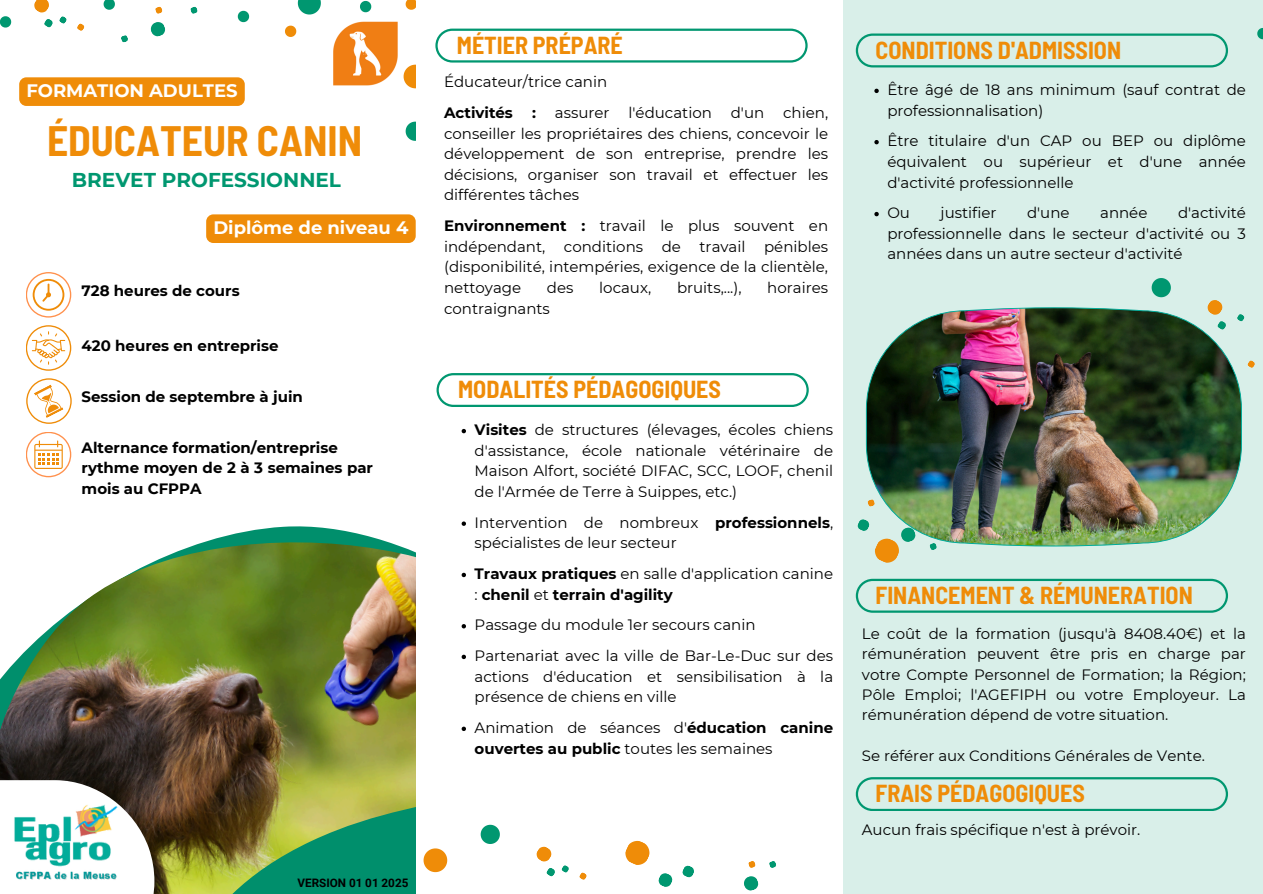
<style>
.page{position:relative;width:1263px;height:894px;background:#fff}
.page>*{position:absolute;margin:0;border:0;box-sizing:border-box;transform-origin:0 0}
.t1{font:700 semi-condensed 41.55px "Barlow";color:#ef8c08}
.t2{font:700 semi-condensed 24px "Barlow";color:#ef8c08}
.t3{font:700 19.95px "Montserrat";color:#009770}
.t4{font:700 18px "Montserrat";color:#fff}
.t5{font:15px/20.5px "Montserrat";color:#000;text-align:justify}
.t6{font:700 15px/20.2px "Montserrat";color:#000}
.t7{font:700 11.7px "Roboto";color:#000}
.s1{font-weight:700}
.s2{font-weight:400}
</style>
<div class="page">
<img style="left:333px;top:21px;width:65px;height:65px">
<svg style="left:285px;top:26px;width:11px;height:11px"></svg>
<svg style="left:238px;top:11px;width:11px;height:11px"></svg>
<svg style="left:298px;top:0;width:22px;height:14px"></svg>
<svg style="left:360px;top:1px;width:11px;height:11px"></svg>
<svg style="left:406px;top:0;width:10px;height:10px"></svg>
<svg style="left:404px;top:65px;width:12px;height:23px"></svg>
<svg style="left:0;top:16px;width:11px;height:11px"></svg>
<svg style="left:406px;top:122px;width:10px;height:19px"></svg>
<svg style="left:104px;top:0;width:11px;height:10px"></svg>
<svg style="left:26px;top:325px;width:45px;height:45px"></svg>
<svg style="left:26px;top:378px;width:46px;height:46px"></svg>
<svg style="left:26px;top:432px;width:45px;height:45px"></svg>
<svg style="left:26px;top:272px;width:45px;height:45px"></svg>
<svg style="left:190px;top:6px;width:8px;height:8px"></svg>
<svg style="left:150px;top:6px;width:16px;height:31px"></svg>
<svg style="left:121px;top:35px;width:7px;height:8px"></svg>
<svg style="left:77px;top:23px;width:8px;height:8px"></svg>
<svg style="left:34px;top:0;width:33px;height:28px"></svg>
<img style="left:0;top:526px;width:416px;height:367px">
<svg style="left:435px;top:29px;width:373px;height:33px"></svg>
<svg style="left:462px;top:429px;width:4px;height:4px"></svg>
<svg style="left:462px;top:521px;width:4px;height:4px"></svg>
<svg style="left:462px;top:572px;width:4px;height:5px"></svg>
<svg style="left:462px;top:624px;width:4px;height:4px"></svg>
<svg style="left:462px;top:654px;width:4px;height:5px"></svg>
<svg style="left:462px;top:726px;width:4px;height:4px"></svg>
<svg style="left:436px;top:373px;width:373px;height:33px"></svg>
<svg style="left:682px;top:865px;width:12px;height:13px"></svg>
<svg style="left:625px;top:840px;width:48px;height:47px"></svg>
<svg style="left:424px;top:848px;width:23px;height:23px"></svg>
<svg style="left:481px;top:824px;width:19px;height:19px"></svg>
<svg style="left:748px;top:861px;width:8px;height:7px"></svg>
<svg style="left:769px;top:861px;width:7px;height:7px"></svg>
<svg style="left:744px;top:876px;width:15px;height:15px"></svg>
<svg style="left:579px;top:872px;width:8px;height:8px"></svg>
<svg style="left:536px;top:846px;width:33px;height:31px"></svg>
<div style="left:843px;top:0;width:420px;height:893px;background:#d9efe9"></div>
<svg style="left:856px;top:33px;width:372px;height:34px"></svg>
<svg style="left:856px;top:578px;width:372px;height:34px"></svg>
<svg style="left:856px;top:777px;width:372px;height:33px"></svg>
<img style="left:866px;top:307px;width:376px;height:239px">
<svg style="left:1152px;top:278px;width:19px;height:19px"></svg>
<svg style="left:1205px;top:300px;width:22px;height:30px"></svg>
<svg style="left:867px;top:498px;width:9px;height:9px"></svg>
<svg style="left:929px;top:542px;width:9px;height:8px"></svg>
<svg style="left:857px;top:517px;width:60px;height:46px"></svg>
<svg style="left:1247px;top:360px;width:8px;height:8px"></svg>
<svg style="left:1236px;top:313px;width:9px;height:9px"></svg>
<div style="left:19px;top:77px;width:226px;height:29px;background:#ef8c08;border-radius:7px"></div>
<div style="left:206px;top:214px;width:210px;height:29px;background:#ef8c08;border-radius:7px"></div>
<svg style="left:874px;top:89px;width:5px;height:4px"></svg>
<svg style="left:874px;top:140px;width:5px;height:4px"></svg>
<svg style="left:874px;top:212px;width:5px;height:4px"></svg>
<svg style="left:0;top:780px;width:154px;height:113px"></svg>
<img style="left:13px;top:804px;width:106px;height:76px">
<p class="t4" style="left:26px;top:79px;width:213px">FORMATION ADULTES</p>
<p class="t1" style="left:47px;top:114px;width:317px">ÉDUCATEUR CANIN</p>
<p class="t3" style="left:72px;top:167px;width:271px">BREVET PROFESSIONNEL</p>
<p class="t4" style="left:213px;top:216px;width:197px">Diplôme de niveau 4</p>
<p class="t6" style="left:82px;top:280px;width:160px">728 heures de cours</p>
<p class="t6" style="left:82px;top:335px;width:198px">420 heures en entreprise</p>
<p class="t6" style="left:82px;top:386px;width:223px">Session de septembre à juin</p>
<p class="t6" style="left:82px;top:437px;width:293px">Alternance formation/entreprise rythme moyen de 2 à 3 semaines par mois au CFPPA</p>
<p class="t7" style="left:298px;top:876px;width:112px">VERSION 01 01 2025</p>
<p class="t2" style="left:457px;top:30px;width:167px">MÉTIER PRÉPARÉ</p>
<p class="t5" style="left:444px;top:72px;width:165px">Éducateur/trice canin</p>
<h2 class="t6" style="left:444px;top:102px;width:70px">Activités</h2>
<h2 class="t6" style="left:532px;top:102px;width:5px">:</h2>
<h2 class="t5" style="left:555px;top:102px;width:56px">assurer</h2>
<h2 class="t5" style="left:629px;top:102px;width:85px">l'éducation</h2>
<h2 class="t5" style="left:731px;top:102px;width:35px">d'un</h2>
<h2 class="t5" style="left:444px;top:102px;width:386px;text-indent:339px">chien, conseiller les propriétaires des chiens, concevoir le développement de son entreprise, prendre les décisions, organiser son travail et effectuer les différentes tâches</h2>
<p class="t5" style="left:444px;top:215px;width:386px"><span class="s1">Environnement :</span> travail le plus souvent en indépendant, conditions de travail pénibles (disponibilité, intempéries, exigence de la clientèle, nettoyage</p>
<p class="t5" style="left:547px;top:277px;width:28px">des</p>
<p class="t5" style="left:599px;top:277px;width:54px">locaux,</p>
<p class="t5" style="left:677px;top:277px;width:66px">bruits,...),</p>
<p class="t5" style="left:767px;top:277px;width:62px">horaires</p>
<p class="t5" style="left:444px;top:298px;width:107px">contraignants</p>
<p class="t2" style="left:458px;top:374px;width:264px">MODALITÉS PÉDAGOGIQUES</p>
<p class="t5" style="left:475px;top:419px;width:360px"><span class="s1">Visites</span> de structures (élevages, écoles chiens d'assistance, école nationale vétérinaire de Maison Alfort, société DIFAC, SCC, LOOF, chenil de l'Armée de Terre à Suippes, etc.)</p>
<p class="t5" style="left:475px;top:512px;width:360px">Intervention de nombreux <span class="s1">professionnels</span>, spécialistes de leur secteur</p>
<p class="t6" style="left:475px;top:563px;width:360px">Travaux pratiques <span class="s2">en salle d'application canine :</span> chenil <span class="s2">et</span> terrain d'agility</p>
<p class="t5" style="left:475px;top:614px;width:282px">Passage du module 1er secours canin</p>
<p class="t5" style="left:475px;top:645px;width:360px">Partenariat avec la ville de Bar-Le-Duc sur des actions d'éducation et sensibilisation à la présence de chiens en ville</p>
<p class="t5" style="left:475px;top:717px;width:360px">Animation de séances d'<span class="s1">éducation canine ouvertes au public</span> toutes les semaines</p>
<p class="t2" style="left:876px;top:35px;width:247px">CONDITIONS D'ADMISSION</p>
<p class="t5" style="left:887px;top:79px;width:360px">Être âgé de 18 ans minimum (sauf contrat de professionnalisation)</p>
<p class="t5" style="left:887px;top:130px;width:360px">Être titulaire d'un CAP ou BEP ou diplôme équivalent ou supérieur et d'une année d'activité professionnelle</p>
<p class="t5" style="left:887px;top:202px;width:24px">Ou</p>
<p class="t5" style="left:941px;top:202px;width:57px">justifier</p>
<p class="t5" style="left:1027px;top:202px;width:44px">d'une</p>
<p class="t5" style="left:1100px;top:202px;width:49px">année</p>
<p class="t5" style="left:887px;top:202px;width:360px;text-indent:291px">d'activité professionnelle dans le secteur d'activité ou 3 années dans un autre secteur d'activité</p>
<p class="t2" style="left:876px;top:580px;width:319px">FINANCEMENT &amp; RÉMUNERATION</p>
<p class="t5" style="left:862px;top:623px;width:386px">Le coût de la formation (jusqu'à 8408.40€) et la rémunération peuvent être pris en charge par votre Compte Personnel de Formation; la Région; Pôle Emploi; l'AGEFIPH ou votre Employeur. La rémunération dépend de votre situation.</p>
<p class="t5" style="left:862px;top:744px;width:344px">Se référer aux Conditions Générales de Vente.</p>
<p class="t2" style="left:876px;top:777px;width:211px">FRAIS PÉDAGOGIQUES</p>
<p class="t5" style="left:862px;top:819px;width:280px">Aucun frais spécifique n'est à prévoir.</p>
</div>
